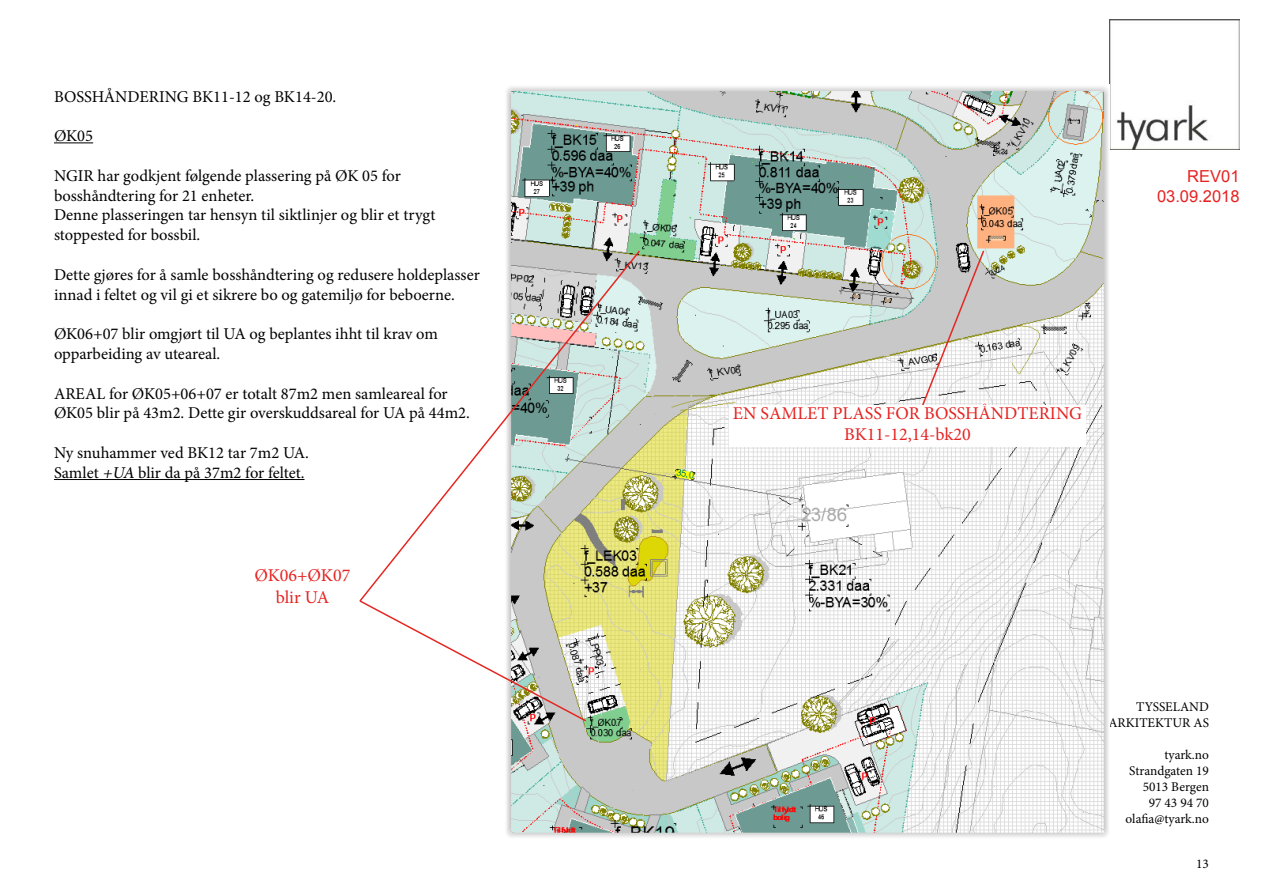
<style>
.page{position:relative;width:1263px;height:893px;background:#fff}
.page>*{position:absolute;margin:0;border:0;box-sizing:border-box;transform-origin:0 0}
.t1{font:18px/21.6px "Minion Pro";color:#e52321;text-align:center}
.t2{font:16.5px/19.8px "Minion Pro";color:#000}
.t3{font:16.5px/19.8px "Arial";color:#e52321;text-align:right}
.t4{font:13.35px/16px "Minion Pro";color:#000;text-align:right}
.s1{font-style:italic}
</style>
<div class="page">
<img style="left:1110px;top:20px;width:129px;height:130px">
<hr style="left:54px;top:142px;width:39px;height:1px;background:#000">
<hr style="left:54px;top:479px;width:250px;height:1px;background:#000">
<img style="left:506px;top:87px;width:603px;height:750px">
<svg style="left:730px;top:190px;width:355px;height:445px"></svg>
<svg style="left:388px;top:249px;width:253px;height:354px"></svg>
<svg style="left:359px;top:564px;width:229px;height:159px"></svg>
<p class="t2" style="left:54px;top:87px;width:284px">BOSSHÅNDERING BK11-12 og BK14-20.</p>
<p class="t2" style="left:54px;top:126px;width:41px">ØK05</p>
<p class="t2" style="left:54px;top:166px;width:383px">NGIR har godkjent følgende plassering på ØK 05 for bosshåndtering for 21 enheter.<br>Denne plasseringen tar hensyn til siktlinjer og blir et trygt stoppested for bossbil.</p>
<p class="t2" style="left:54px;top:265px;width:427px">Dette gjøres for å samle bosshåndtering og redusere holdeplasser innad i feltet og vil gi et sikrere bo og gatemiljø for beboerne.</p>
<p class="t2" style="left:54px;top:324px;width:385px">ØK06+07 blir omgjørt til UA og beplantes ihht til krav om opparbeiding av uteareal.</p>
<p class="t2" style="left:54px;top:384px;width:417px">AREAL for ØK05+06+07 er totalt 87m2 men samleareal for<br>ØK05 blir på 43m2. Dette gir overskuddsareal for UA på 44m2.</p>
<p class="t2" style="left:54px;top:443px;width:256px">Ny snuhammer ved BK12 tar 7m2 UA.<br>Samlet <span class="s1">+UA</span> blir da på 37m2 for feltet.</p>
<p class="t1" style="left:254px;top:565px;width:97px">ØK06+ØK07 blir UA</p>
<p class="t3" style="left:1157px;top:167px;width:84px">REV01<br>03.09.2018</p>
<p class="t1" style="left:733px;top:402px;width:351px">EN SAMLET PLASS FOR BOSSHÅNDTERING<br>BK11-12,14-bk20</p>
<p class="t4" style="left:1108px;top:699px;width:102px">TYSSELAND<br>ARKITEKTUR AS</p>
<p class="t4" style="left:1125px;top:747px;width:85px">tyark.no<br>Strandgaten 19<br>5013 Bergen<br>97 43 94 70 olafia@tyark.no</p>
<p class="t4" style="left:1196px;top:856px;width:14px">13</p>
</div>
